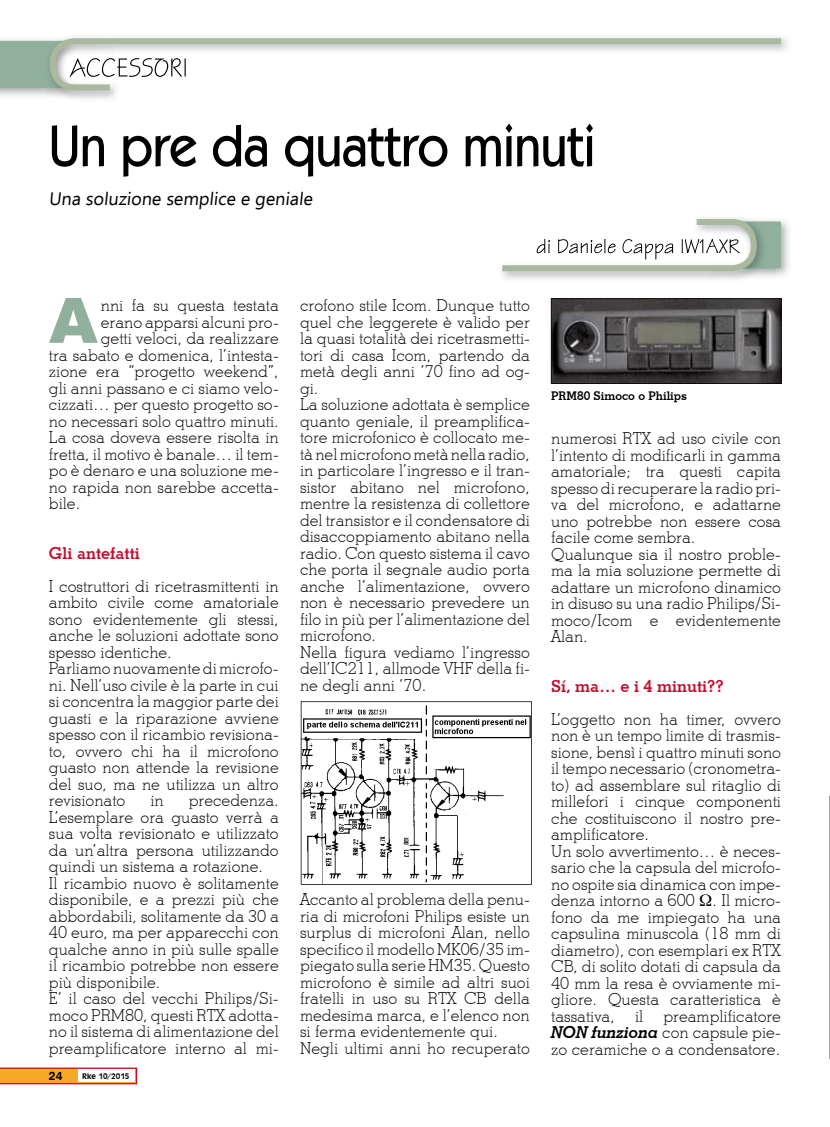
<style>
.page{position:relative;width:830px;height:1127px;background:#fff}
.page>*{position:absolute;margin:0;border:0;box-sizing:border-box;transform-origin:0 0}
.t1{font:900 62.55px "Arial";color:#90af9d}
.t2{font:500 58.5px "Kabel IT Cby BT";color:#000;scale:.9 1}
.t3{font:18px "Ebrima";color:#000}
.t4{font:300 16.5px/16.5px "Stymie BT";color:#000}
.t5{font:700 16.5px "Stymie BT";color:#c50c2a}
.t6{font:700 12px "Stymie BT";color:#000}
.t7{font:700 12px "Swiss 721 BT";color:#000}
.t8{font:700 7.5px "Incised 901 BT";color:#000}
.s1{font-weight:700;font-style:italic}
</style>
<div class="page">
<svg style="left:0;top:1067px;width:137px;height:17px"></svg>
<div style="left:78px;top:1069px;width:57px;height:13px;background:#fff"></div>
<img style="left:775px;top:220px;width:14px;height:57px">
<svg style="left:502px;top:219px;width:278px;height:52px"></svg>
<div style="left:0;top:41px;width:45px;height:47px;background:#90af9d"></div>
<img style="left:45px;top:41px;width:5px;height:47px">
<svg style="left:50px;top:38px;width:730px;height:52px"></svg>
<svg style="left:829px;top:796px;width:1px;height:263px"></svg>
<svg style="left:300px;top:701px;width:231px;height:184px"></svg>
<svg style="left:550px;top:298px;width:231px;height:86px"></svg>
<h2 class="t2" style="left:49px;top:110px;width:608px">Un pre da quattro minuti</h2>
<p class="t3" style="left:49px;top:186px;width:268px">Una soluzione semplice e geniale</p>
<h1 class="t1" style="left:49px;top:275px;width:50px">A</h1>
<p class="t4" style="left:101px;top:297px;width:179px">nni fa su questa testata</p>
<p class="t4" style="left:101px;top:313px;width:179px">erano apparsi alcuni pro-</p>
<p class="t4" style="left:101px;top:330px;width:179px">getti veloci, da realizzare</p>
<p class="t4" style="left:49px;top:346px;width:231px">tra sabato e domenica, l’intesta-</p>
<p class="t4" style="left:49px;top:363px;width:231px">zione era “progetto weekend”,</p>
<p class="t4" style="left:49px;top:379px;width:231px">gli anni passano e ci siamo velo-</p>
<p class="t4" style="left:49px;top:396px;width:231px">cizzati… per questo progetto so-</p>
<p class="t4" style="left:49px;top:412px;width:231px">no necessari solo quattro minuti.</p>
<p class="t4" style="left:49px;top:429px;width:231px">La cosa doveva essere risolta in</p>
<p class="t4" style="left:49px;top:445px;width:231px">fretta, il motivo è banale… il tem-</p>
<p class="t4" style="left:49px;top:462px;width:231px">po è denaro e una soluzione me-</p>
<p class="t4" style="left:49px;top:478px;width:231px">no rapida non sarebbe accetta-</p>
<p class="t4" style="left:49px;top:495px;width:33px">bile.</p>
<p class="t5" style="left:49px;top:543px;width:92px">Gli antefatti</p>
<p class="t4" style="left:49px;top:577px;width:231px">I costruttori di ricetrasmittenti in ambito civile come amatoriale sono evidentemente gli stessi, anche le soluzioni adottate sono spesso identiche.<br>Parliamo nuovamente di microfo&shy;ni. Nell’uso civile è la parte in cui si concentra la maggior parte dei guasti e la riparazione avviene spesso con il ricambio revisiona&shy;to, ovvero chi ha il microfono guasto non attende la revisione del suo, ma ne utilizza un altro revisionato</p>
<p class="t4" style="left:49px;top:792px;width:231px;text-indent:140px">precedenza.<br>L’esemplare ora guasto verrà a sua volta revisionato e utilizzato da un’altra persona utilizzando quindi un sistema a rotazione.<br>Il ricambio nuovo è solitamente disponibile, e a prezzi più che abbordabili, solitamente da 30 a<br>40 euro, ma per apparecchi con qualche anno in più sulle spalle il ricambio potrebbe non essere più disponibile.<br>E’ il caso del vecchi Philips/Si&shy;moco PRM80, questi RTX adotta&shy;no il sistema di alimentazione del preamplificatore interno al mi-</p>
<p class="t4" style="left:150px;top:792px;width:15px">in</p>
<p class="t7" style="left:49px;top:1068px;width:15px">24</p>
<p class="t8" style="left:82px;top:1071px;width:49px">Rke 10/2015</p>
<p class="t4" style="left:300px;top:297px;width:231px">crofono stile Icom. Dunque tutto quel che leggerete è valido per la quasi totalità dei ricetrasmetti&shy;tori di casa Icom, partendo da metà degli anni ’70 fino ad og&shy;gi.<br>La soluzione adottata è semplice quanto geniale, il preamplifica&shy;tore microfonico è collocato me&shy;tà nel microfono metà nella radio, in particolare l’ingresso e il tran&shy;sistor abitano nel microfono, mentre la resistenza di collettore del transistor e il condensatore di disaccoppiamento abitano nella radio. Con questo sistema il cavo che porta il segnale audio porta anche l’alimentazione, ovvero non è necessario prevedere un filo in più per l’alimentazione del microfono.<br>Nella figura vediamo l’ingresso dell’IC211, allmode VHF della fi&shy;ne degli anni ’70.</p>
<p class="t4" style="left:300px;top:891px;width:231px">Accanto al problema della penu&shy;ria di microfoni Philips esiste un surplus di microfoni Alan, nello specifico il modello MK06/35 im&shy;piegato sulla serie HM35. Questo microfono è simile ad altri suoi fratelli in uso su RTX CB della medesima marca, e l’elenco non si ferma evidentemente qui.<br>Negli ultimi anni ho recuperato</p>
<p class="t6" style="left:551px;top:389px;width:137px">PRM80 Simoco o Philips</p>
<p class="t4" style="left:551px;top:430px;width:231px">numerosi RTX ad uso civile con l’intento di modificarli in gamma amatoriale; tra questi capita spesso di recuperare la radio pri&shy;va del microfono, e adattarne uno potrebbe non essere cosa facile come sembra.<br>Qualunque sia il nostro proble&shy;ma la mia soluzione permette di adattare un microfono dinamico in disuso su una radio Philips/Si&shy;moco/Icom e evidentemente<br>Alan.</p>
<p class="t5" style="left:551px;top:676px;width:174px">Sí, ma… e i 4 minuti??</p>
<p class="t4" style="left:551px;top:710px;width:231px">L’oggetto non ha timer, ovvero non è un tempo limite di trasmis&shy;sione, bensì i quattro minuti sono il tempo necessario (cronometra&shy;to) ad assemblare sul ritaglio di millefori i cinque componenti che costituiscono il nostro pre&shy;amplificatore.<br>Un solo avvertimento… è neces&shy;sario che la capsula del microfo&shy;no ospite sia dinamica con impe&shy;denza intorno a 600 . Il micro&shy;fono da me impiegato ha una capsulina minuscola (18 mm di diametro), con esemplari ex RTX<br>CB, di solito dotati di capsula da<br>40 mm la resa è ovviamente mi&shy;gliore. Questa caratteristica è tassativa, il preamplificatore<br><span class="s1">NON funziona</span> con capsule pie&shy;zo ceramiche o a condensatore.</p>
</div>
